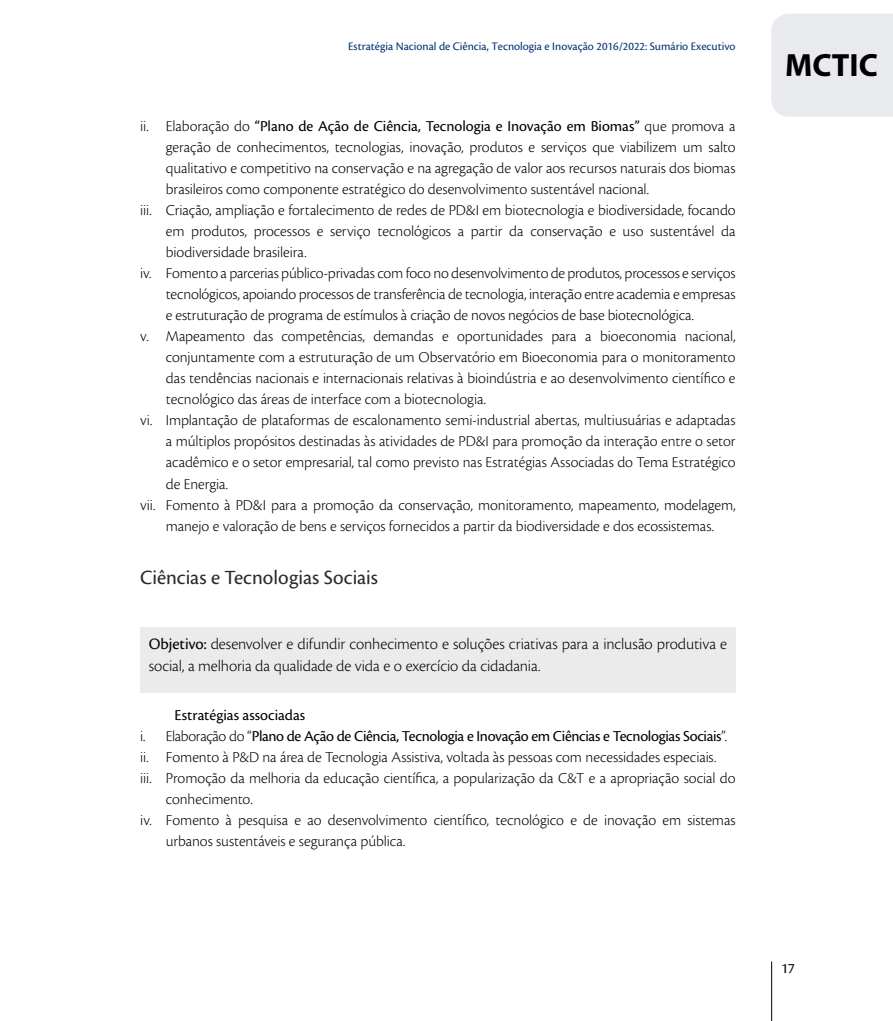
<style>
.page{position:relative;width:893px;height:1021px;background:#fff}
.page>*{position:absolute;margin:0;border:0;box-sizing:border-box;transform-origin:0 0}
.t1{font:700 32.25px "Myriad Pro";color:#000}
.t2{font:21px "Cronos Pro";color:#292929}
.t3{font:300 16.5px/21.8px "Cronos Pro";letter-spacing:-.01em;color:#000}
.t4{font:300 15.75px "Cronos Pro";letter-spacing:-.005em;color:#000}
.t5{font:15.75px "Cronos Pro";letter-spacing:-.01em;color:#000}
.t6{font:15px "Cronos Pro";color:#000}
.t7{font:12px "Cronos Pro";color:#003171}
.s1{font-weight:300}
.s2{font-weight:400}
</style>
<div class="page">
<hr style="left:771px;top:961px;width:1px;height:59px;background:#000">
<div style="left:771px;top:14px;width:122px;height:103px;background:#e9eaee"></div>
<div style="left:140px;top:627px;width:596px;height:65px;background:#ebebeb"></div>
<p class="t7" style="left:348px;top:39px;width:389px">Estratégia Nacional de Ciência, Tecnologia e Inovação 2016/2022: Sumário Executivo</p>
<p class="t5" style="left:140px;top:117px;width:597px"><span class="s1">ii. Elaboração do</span> “Plano de Ação de Ciência, Tecnologia e Inovação em Biomas” <span class="s1">que promova a</span></p>
<p class="t4" style="left:166px;top:138px;width:571px">geração de conhecimentos, tecnologias, inovação, produtos e serviços que viabilizem um salto</p>
<p class="t4" style="left:166px;top:159px;width:571px">qualitativo e competitivo na conservação e na agregação de valor aos recursos naturais dos biomas</p>
<p class="t4" style="left:166px;top:180px;width:485px">brasileiros como componente estratégico do desenvolvimento sustentável nacional.</p>
<p class="t4" style="left:140px;top:201px;width:597px">iii. Criação, ampliação e fortalecimento de redes de PD&amp;I em biotecnologia e biodiversidade, focando</p>
<p class="t4" style="left:166px;top:222px;width:571px">em produtos, processos e serviço tecnológicos a partir da conservação e uso sustentável da</p>
<p class="t4" style="left:166px;top:243px;width:142px">biodiversidade brasileira.</p>
<p class="t4" style="left:140px;top:264px;width:597px">iv. Fomento a parcerias público-privadas com foco no desenvolvimento de produtos, processos e serviços</p>
<p class="t4" style="left:166px;top:285px;width:571px">tecnológicos, apoiando processos de transferência de tecnologia, interação entre academia e empresas</p>
<p class="t4" style="left:166px;top:306px;width:530px">e estruturação de programa de estímulos à criação de novos negócios de base biotecnológica.</p>
<p class="t4" style="left:140px;top:327px;width:597px">v. Mapeamento das competências, demandas e oportunidades para a bioeconomia nacional,</p>
<p class="t4" style="left:166px;top:348px;width:571px">conjuntamente com a estruturação de um Observatório em Bioeconomia para o monitoramento</p>
<p class="t4" style="left:166px;top:369px;width:571px">das tendências nacionais e internacionais relativas à bioindústria e ao desenvolvimento científico e</p>
<p class="t4" style="left:166px;top:390px;width:322px">tecnológico das áreas de interface com a biotecnologia.</p>
<p class="t4" style="left:140px;top:411px;width:597px">vi. Implantação de plataformas de escalonamento semi-industrial abertas, multiusuárias e adaptadas</p>
<p class="t4" style="left:166px;top:432px;width:571px">a múltiplos propósitos destinadas às atividades de PD&amp;I para promoção da interação entre o setor</p>
<p class="t4" style="left:166px;top:453px;width:571px">acadêmico e o setor empresarial, tal como previsto nas Estratégias Associadas do Tema Estratégico</p>
<p class="t4" style="left:166px;top:474px;width:64px">de Energia.</p>
<p class="t4" style="left:140px;top:495px;width:597px">vii. Fomento à PD&amp;I para a promoção da conservação, monitoramento, mapeamento, modelagem,</p>
<p class="t4" style="left:166px;top:516px;width:550px">manejo e valoração de bens e serviços fornecidos a partir da biodiversidade e dos ecossistemas.</p>
<h2 class="t2" style="left:140px;top:565px;width:239px">Ciências e Tecnologias Sociais</h2>
<p class="t3" style="left:149px;top:632px;width:580px"><span class="s2">Objetivo:</span> desenvolver e difundir conhecimento e soluções criativas para a inclusão produtiva e social, a melhoria da qualidade de vida e o exercício da cidadania.</p>
<p class="t5" style="left:174px;top:706px;width:133px">Estratégias associadas</p>
<p class="t5" style="left:140px;top:727px;width:588px"><span class="s1">i. Elaboração do “</span>Plano de Ação de Ciência, Tecnologia e Inovação em Ciências e Tecnologias Sociais<span class="s1">”.</span></p>
<p class="t4" style="left:140px;top:748px;width:577px">ii. Fomento à P&amp;D na área de Tecnologia Assistiva, voltada às pessoas com necessidades especiais.</p>
<p class="t4" style="left:140px;top:769px;width:597px">iii. Promoção da melhoria da educação científica, a popularização da C&amp;T e a apropriação social do</p>
<p class="t4" style="left:166px;top:790px;width:88px">conhecimento.</p>
<p class="t4" style="left:140px;top:811px;width:597px">iv. Fomento à pesquisa e ao desenvolvimento científico, tecnológico e de inovação em sistemas</p>
<p class="t4" style="left:166px;top:832px;width:241px">urbanos sustentáveis e segurança pública.</p>
<h1 class="t1" style="left:785px;top:44px;width:95px">MCTIC</h1>
<p class="t6" style="left:781px;top:959px;width:15px">17</p>
</div>
